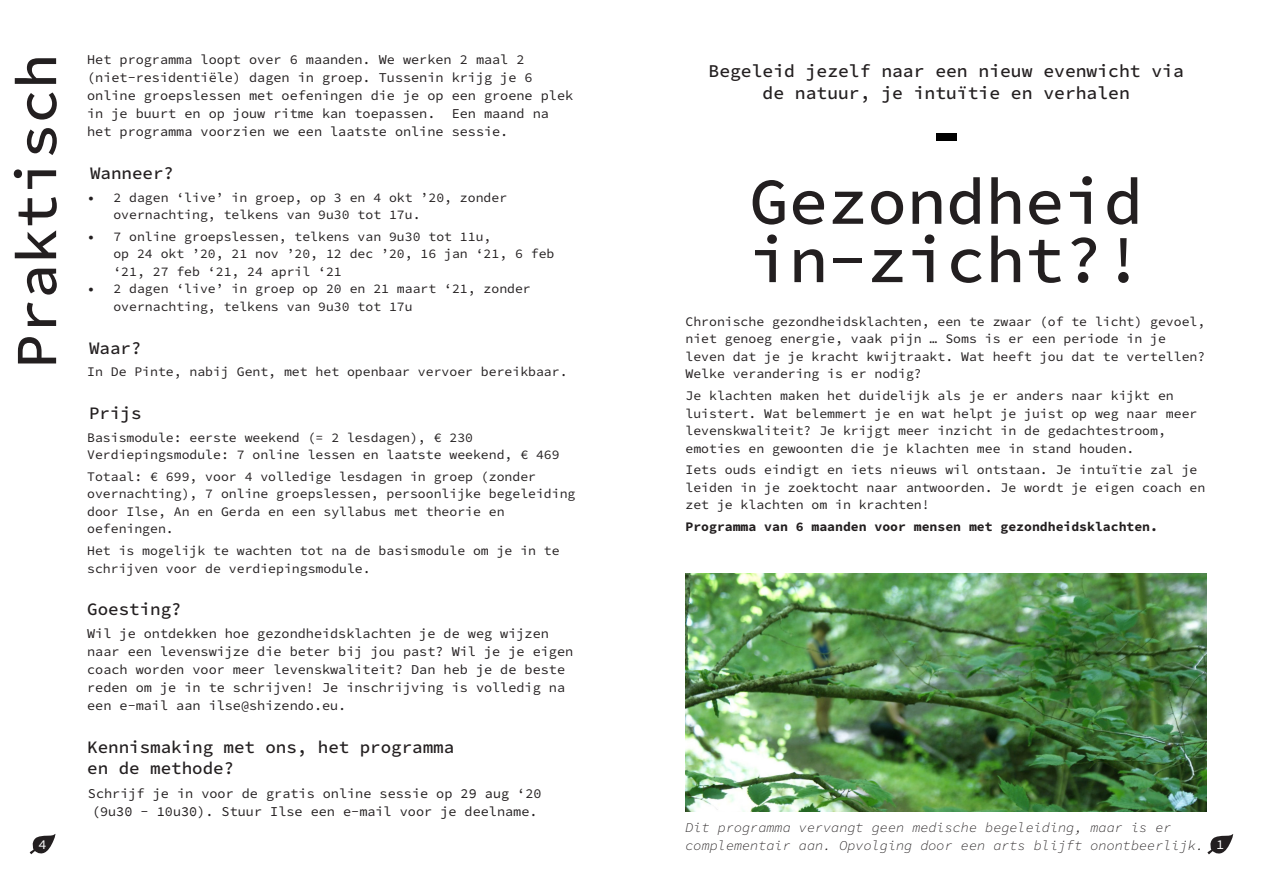
<style>
.page{position:relative;width:1263px;height:893px;background:#fff}
.page>*{position:absolute;margin:0;border:0;box-sizing:border-box;transform-origin:0 0}
.Page_Title{font:500 65.7px/58.3px "Source Code Pro";color:#231f20}
.Page_Title-2{font:500 58.35px "Source Code Pro";color:#231f20}
.Subheading{font:500 18px/21.6px "Source Code Pro";color:#231f20;text-align:center}
.Subheading-2{font:500 17.55px/21px "Source Code Pro";color:#231f20}
.Page_Text{font:13.5px/18px "Source Code Pro";color:#231f20}
.Page_Text-2{font:italic 300 13.5px/18px "Source Code Pro";color:#231f20}
.Page_Text-3{font:13.5px "Source Code Pro";color:#fff}
.Page_Text-4{font:13.2px/17.5px "Source Code Pro";color:#231f20}
.Bulleted_List{font:13.2px/17.5px "Source Code Pro";color:#231f20}
.Page_Text-5{font:700 13.2px "Source Code Pro";color:#231f20}
</style>
<div class="page">
<svg style="left:30px;top:834px;width:26px;height:20px"></svg>
<svg style="left:1207px;top:834px;width:26px;height:20px"></svg>
<div style="left:936px;top:133px;width:20px;height:8px;background:#000"></div>
<img style="left:685px;top:573px;width:522px;height:239px">
<p class="Page_Title-2" style="left:-6px;top:369px;width:317px;rotate:-90deg">Praktisch</p>
<p class="Page_Text" style="left:87px;top:51px;width:488px">Het programma loopt over 6 maanden. We werken 2 maal 2 (niet-residentiële) dagen in groep. Tussenin krijg je 6 online groepslessen met oefeningen die je op een groene plek in je buurt en op jouw ritme kan toepassen. Een maand na het programma voorzien we een laatste online sessie.</p>
<p class="Subheading-2" style="left:90px;top:163px;width:86px">Wanneer?</p>
<p class="Page_Text-4" style="left:113px;top:188px;width:395px;text-indent:-26px">• 2 dagen ‘live’ in groep, op 3 en 4 okt ’20, zonder overnachting, telkens van 9u30 tot 17u.</p>
<p class="Page_Text-4" style="left:113px;top:228px;width:443px;text-indent:-26px">• 7 online groepslessen, telkens van 9u30 tot 11u,<br>op 24 okt ’20, 21 nov ’20, 12 dec ’20, 16 jan ‘21, 6 feb ‘21, 27 feb ‘21, 24 april ‘21</p>
<p class="Page_Text-4" style="left:113px;top:280px;width:419px;text-indent:-26px">• 2 dagen ‘live’ in groep op 20 en 21 maart ‘21, zonder overnachting, telkens van 9u30 tot 17u</p>
<p class="Subheading-2" style="left:89px;top:337px;width:54px">Waar?</p>
<p class="Page_Text-4" style="left:87px;top:363px;width:482px">In De Pinte, nabij Gent, met het openbaar vervoer bereikbaar.</p>
<p class="Subheading-2" style="left:89px;top:403px;width:54px">Prijs</p>
<p class="Page_Text-4" style="left:87px;top:429px;width:474px">Basismodule: eerste weekend (= 2 lesdagen), € 230<br>Verdiepingsmodule: 7 online lessen en laatste weekend, € 469</p>
<p class="Page_Text-4" style="left:87px;top:468px;width:490px">Totaal: € 699, voor 4 volledige lesdagen in groep (zonder overnachting), 7 online groepslessen, persoonlijke begeleiding door Ilse, An en Gerda en een syllabus met theorie en oefeningen.</p>
<p class="Bulleted_List" style="left:87px;top:542px;width:474px">Het is mogelijk te wachten tot na de basismodule om je in te schrijven voor de verdiepingsmodule.</p>
<p class="Subheading-2" style="left:87px;top:599px;width:96px">Goesting?</p>
<p class="Page_Text" style="left:87px;top:625px;width:488px">Wil je ontdekken hoe gezondheidsklachten je de weg wijzen naar een levenswijze die beter bij jou past? Wil je je eigen coach worden voor meer levenskwaliteit? Dan heb je de beste reden om je in te schrijven! Je inschrijving is volledig na een e-mail aan ilse@shizendo.eu.</p>
<p class="Subheading-2" style="left:87px;top:737px;width:369px">Kennismaking met ons, het programma en de methode?</p>
<p class="Page_Text" style="left:88px;top:784px;width:455px">Schrijf je in voor de gratis online sessie op 29 aug ‘20 (9u30 - 10u30). Stuur Ilse een e-mail voor je deelname.</p>
<p class="Subheading" style="left:708px;top:61px;width:477px">Begeleid jezelf naar een nieuw evenwicht via de natuur, je intuïtie en verhalen</p>
<p class="Page_Title" style="left:749px;top:173px;width:395px">Gezondheid in-zicht?!</p>
<p class="Page_Text-4" style="left:685px;top:313px;width:521px">Chronische gezondheidsklachten, een te zwaar (of te licht) gevoel, niet genoeg energie, vaak pijn … Soms is er een periode in je leven dat je je kracht kwijtraakt. Wat heeft jou dat te vertellen?<br>Welke verandering is er nodig?</p>
<p class="Page_Text-4" style="left:685px;top:387px;width:513px">Je klachten maken het duidelijk als je er anders naar kijkt en luistert. Wat belemmert je en wat helpt je juist op weg naar meer levenskwaliteit? Je krijgt meer inzicht in de gedachtestroom, emoties en gewoonten die je klachten mee in stand houden.</p>
<p class="Page_Text-4" style="left:685px;top:461px;width:521px">Iets ouds eindigt en iets nieuws wil ontstaan. Je intuïtie zal je leiden in je zoektocht naar antwoorden. Je wordt je eigen coach en zet je klachten om in krachten!</p>
<p class="Page_Text-5" style="left:685px;top:517px;width:474px">Programma van 6 maanden voor mensen met gezondheidsklachten.</p>
<p class="Page_Text-2" style="left:685px;top:819px;width:520px">Dit programma vervangt geen medische begeleiding, maar is er complementair aan. Opvolging door een arts blijft onontbeerlijk.</p>
<p class="Page_Text-3" style="left:39px;top:835px;width:10px">4</p>
<p class="Page_Text-3" style="left:1216px;top:835px;width:10px">1</p>
</div>
